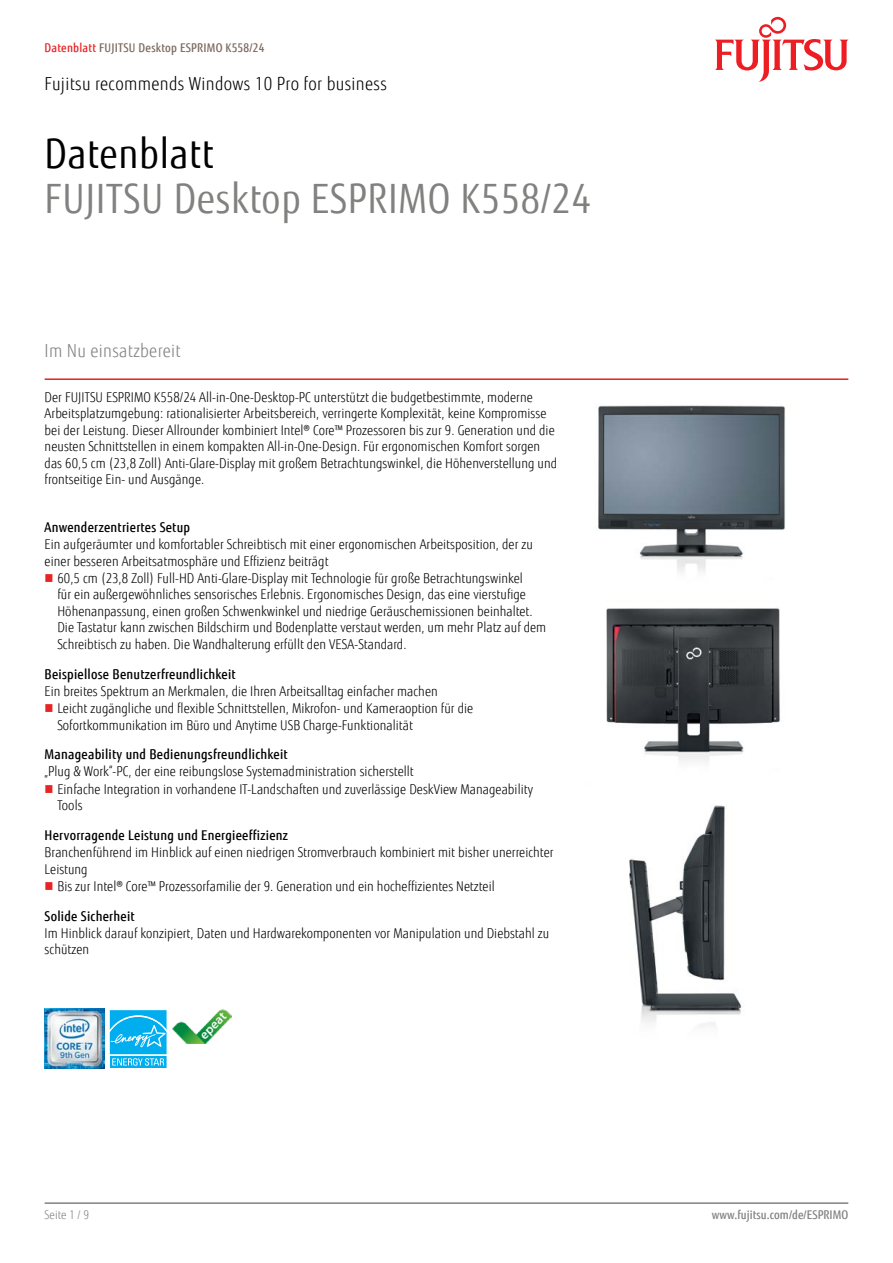
<style>
.page{position:relative;width:893px;height:1263px;background:#fff}
.page>*{position:absolute;margin:0;border:0;box-sizing:border-box;transform-origin:0 0}
.t1{font:40.5px "Fujitsu Sans";letter-spacing:.02em;color:#818280;scale:.9 1}
.t2{font:40.5px "Fujitsu Sans";letter-spacing:.02em;color:#000;scale:.9 1}
.t3{font:300 18px "Fujitsu Sans";letter-spacing:.02em;color:#000;scale:.9 1}
.t4{font:300 18px "Fujitsu Sans";letter-spacing:.02em;color:#818280;scale:.9 1}
.t5{font:300 13.5px/16.5px "Fujitsu Sans";letter-spacing:.005em;color:#000;scale:.9 1}
.t6{font:500 13.5px "Fujitsu Sans";letter-spacing:.02em;color:#000;scale:.9 1}
.t7{font:500 12px "Fujitsu Sans";letter-spacing:.02em;color:#79695e;scale:.9 1}
.t8{font:500 12px "Fujitsu Sans";letter-spacing:.005em;color:#818280;scale:.9 1}
.t9{font:300 12px "Fujitsu Sans";letter-spacing:.005em;color:#818280;scale:.9 1}
.s1{color:#e92425}
</style>
<div class="page">
<hr style="left:45px;top:1202px;width:803px;height:2px;background:#818280">
<hr style="left:45px;top:378px;width:803px;height:2px;background:#ed1d24">
<svg style="left:715px;top:17px;width:133px;height:65px"></svg>
<img style="left:598px;top:404px;width:187px;height:168px">
<img style="left:606px;top:608px;width:174px;height:154px">
<img style="left:629px;top:805px;width:113px;height:221px">
<img style="left:45px;top:1009px;width:59px;height:59px">
<svg style="left:109px;top:1010px;width:58px;height:58px;background:#32bdf1"></svg>
<img style="left:172px;top:1009px;width:60px;height:34px">
<p class="t7" style="left:45px;top:40px;width:246px"><span class="s1">Datenblatt</span> FUJITSU Desktop ESPRIMO K558/24</p>
<h2 class="t3" style="left:45px;top:73px;width:382px">Fujitsu recommends Windows 10 Pro for business</h2>
<h1 class="t2" style="left:45px;top:130px;width:189px">Datenblatt</h1>
<h1 class="t1" style="left:45px;top:175px;width:609px">FUJITSU Desktop ESPRIMO K558/24</h1>
<h2 class="t4" style="left:45px;top:340px;width:153px">Im Nu einsatzbereit</h2>
<p class="t5" style="left:45px;top:389px;width:571px">Der FUJITSU ESPRIMO K558/24 All-in-One-Desktop-PC unterstützt die budgetbestimmte, moderne Arbeitsplatzumgebung: rationalisierter Arbeitsbereich, verringerte Komplexität, keine Kompromisse bei der Leistung. Dieser Allrounder kombiniert Intel® Core™ Prozessoren bis zur 9. Generation und die neusten Schnittstellen in einem kompakten All-in-One-Design. Für ergonomischen Komfort sorgen das 60,5 cm (23,8 Zoll) Anti-Glare-Display mit großem Betrachtungswinkel, die Höhenverstellung und frontseitige Ein- und Ausgänge.</p>
<p class="t6" style="left:45px;top:519px;width:163px">Anwenderzentriertes Setup</p>
<p class="t5" style="left:45px;top:536px;width:544px">Ein aufgeräumter und komfortabler Schreibtisch mit einer ergonomischen Arbeitsposition, der zu einer besseren Arbeitsatmosphäre und Effizienz beiträgt</p>
<p class="t5" style="left:57px;top:570px;width:545px">60,5 cm (23,8 Zoll) Full-HD Anti-Glare-Display mit Technologie für große Betrachtungswinkel<br>für ein außergewöhnliches sensorisches Erlebnis. Ergonomisches Design, das eine vierstufige Höhenanpassung, einen großen Schwenkwinkel und niedrige Geräuschemissionen beinhaltet.<br>Die Tastatur kann zwischen Bildschirm und Bodenplatte verstaut werden, um mehr Platz auf dem Schreibtisch zu haben. Die Wandhalterung erfüllt den VESA-Standard.</p>
<p class="t6" style="left:45px;top:665px;width:214px">Beispiellose Benutzerfreundlichkeit</p>
<p class="t5" style="left:57px;top:683px;width:464px;text-indent:-13px">Ein breites Spektrum an Merkmalen, die Ihren Arbeitsalltag einfacher machen<br>Leicht zugängliche und flexible Schnittstellen, Mikrofon- und Kameraoption für die<br>Sofortkommunikation im Büro und Anytime USB Charge-Funktionalität</p>
<p class="t6" style="left:45px;top:746px;width:272px">Manageability und Bedienungsfreundlichkeit</p>
<p class="t5" style="left:57px;top:763px;width:530px;text-indent:-13px">„Plug &amp; Work“-PC, der eine reibungslose Systemadministration sicherstellt<br>Einfache Integration in vorhandene IT-Landschaften und zuverlässige DeskView Manageability<br>Tools</p>
<p class="t6" style="left:45px;top:827px;width:272px">Hervorragende Leistung und Energieeffizienz</p>
<p class="t5" style="left:45px;top:844px;width:567px">Branchenführend im Hinblick auf einen niedrigen Stromverbrauch kombiniert mit bisher unerreichter</p>
<p class="t5" style="left:45px;top:861px;width:49px">Leistung</p>
<p class="t5" style="left:57px;top:878px;width:488px">Bis zur Intel® Core™ Prozessorfamilie der 9. Generation und ein hocheffizientes Netzteil</p>
<p class="t6" style="left:45px;top:907px;width:102px">Solide Sicherheit</p>
<p class="t5" style="left:45px;top:925px;width:562px">Im Hinblick darauf konzipiert, Daten und Hardwarekomponenten vor Manipulation und Diebstahl zu schützen</p>
<p class="t9" style="left:45px;top:1208px;width:51px">Seite 1 / 9</p>
<p class="t8" style="left:712px;top:1208px;width:153px">www.fujitsu.com/de/ESPRIMO</p>
</div>
